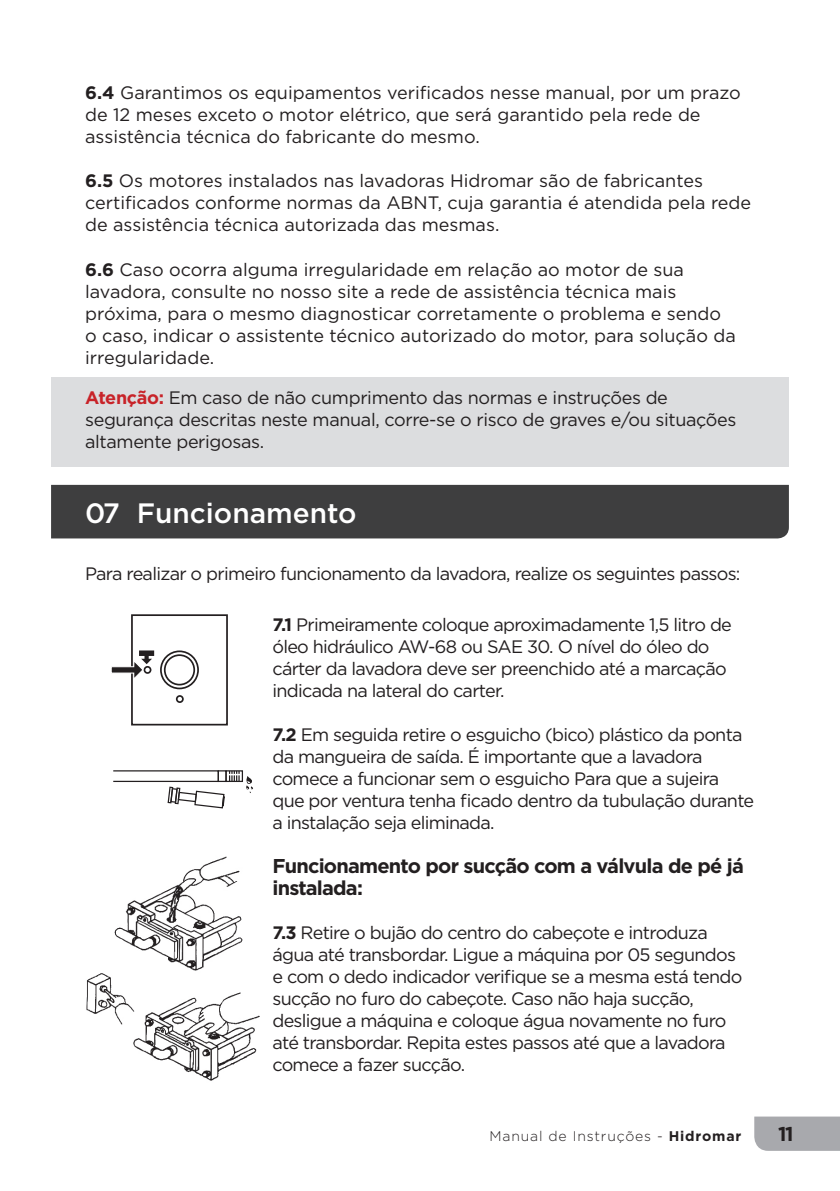
<style>
.page{position:relative;width:840px;height:1191px;background:#fff}
.page>*{position:absolute;margin:0;border:0;box-sizing:border-box;transform-origin:0 0}
.t1{font:500 28px "Gotham";color:#fff}
.t2{font:700 20px/22px "Gotham";letter-spacing:-.04em;color:#231f20}
.t3{font:18px/22px "Gotham";letter-spacing:-.04em;color:#231f20}
.t4{font:18px/22px "Gotham";color:#231f20}
.t5{font:18px/22px "Gotham";letter-spacing:-.02em;color:#231f20}
.t6{font:300 14px "Gotham";letter-spacing:.06em;color:#231f20}
.s1{font-weight:700}
.s2{font-weight:700;color:#c82329}
</style>
<div class="page">
<div style="left:754px;top:1116px;width:85px;height:34px;background:#a8a9ad"></div>
<img style="left:86px;top:973px;width:174px;height:108px">
<img style="left:114px;top:856px;width:129px;height:115px">
<div style="left:51px;top:377px;width:737px;height:89px;background:#dcdddf"></div>
<div style="left:51px;top:485px;width:737px;height:53px;background:#3e3e3f"></div>
<div style="left:131px;top:614px;width:97px;height:111px;border:2px solid #231f20"></div>
<svg style="left:161px;top:651px;width:37px;height:37px"></svg>
<div style="left:160px;top:650px;width:39px;height:39px;border:2px solid #231f20;border-radius:50%"></div>
<div style="left:165px;top:655px;width:29px;height:29px;background:#fff;border-radius:50%"></div>
<div style="left:164px;top:654px;width:31px;height:31px;border:2px solid #231f20;border-radius:50%"></div>
<div style="left:176px;top:695px;width:8px;height:8px;border:2px solid #231f20;border-radius:50%"></div>
<svg style="left:111px;top:650px;width:43px;height:31px"></svg>
<div style="left:113px;top:770px;width:106px;height:12px;border:1px solid #231f20"></div>
<div style="left:217px;top:770px;width:9px;height:12px;border:1px solid #231f20"></div>
<div style="left:225px;top:770px;width:18px;height:12px;border:1px solid #231f20"></div>
<svg style="left:167px;top:771px;width:72px;height:38px"></svg>
<svg style="left:246px;top:776px;width:7px;height:17px"></svg>
<p class="t4" style="left:85px;top:82px;width:657px"><span class="s1">6.4</span> Garantimos os equipamentos verificados nesse manual, por um prazo de 12 meses exceto o motor elétrico, que será garantido pela rede de assistência técnica do fabricante do mesmo.</p>
<p class="t4" style="left:85px;top:170px;width:667px"><span class="s1">6.5</span> Os motores instalados nas lavadoras Hidromar são de fabricantes certificados conforme normas da ABNT, cuja garantia é atendida pela rede de assistência técnica autorizada das mesmas.</p>
<p class="t4" style="left:85px;top:258px;width:651px"><span class="s1">6.6</span> Caso ocorra alguma irregularidade em relação ao motor de sua lavadora, consulte no nosso site a rede de assistência técnica mais próxima, para o mesmo diagnosticar corretamente o problema e sendo o caso, indicar o assistente técnico autorizado do motor, para solução da irregularidade.</p>
<p class="t5" style="left:85px;top:386px;width:652px"><span class="s2">Atenção:</span> Em caso de não cumprimento das normas e instruções de segurança descritas neste manual, corre-se o risco de graves e/ou situações altamente perigosas.</p>
<h1 class="t1" style="left:85px;top:494px;width:273px">07 Funcionamento</h1>
<p class="t3" style="left:85px;top:562px;width:656px">Para realizar o primeiro funcionamento da lavadora, realize os seguintes passos:</p>
<p class="t3" style="left:272px;top:613px;width:460px"><span class="s1">7.1</span> Primeiramente coloque aproximadamente 1,5 litro de óleo hidráulico AW-68 ou SAE 30. O nível do óleo do cárter da lavadora deve ser preenchido até a marcação indicada na lateral do carter.</p>
<p class="t3" style="left:272px;top:723px;width:483px"><span class="s1">7.2</span> Em seguida retire o esguicho (bico) plástico da ponta da mangueira de saída. É importante que a lavadora comece a funcionar sem o esguicho Para que a sujeira que por ventura tenha ficado dentro da tubulação durante a instalação seja eliminada.</p>
<p class="t2" style="left:272px;top:855px;width:472px">Funcionamento por sucção com a válvula de pé já instalada:</p>
<p class="t3" style="left:272px;top:921px;width:471px"><span class="s1">7.3</span> Retire o bujão do centro do cabeçote e introduza água até transbordar. Ligue a máquina por 05 segundos e com o dedo indicador verifique se a mesma está tendo sucção no furo do cabeçote. Caso não haja sucção, desligue a máquina e coloque água novamente no furo até transbordar. Repita estes passos até que a lavadora comece a fazer sucção.</p>
<p class="t6" style="left:489px;top:1127px;width:253px">Manual de Instruções - <span class="s1">Hidromar</span></p>
<p class="t2" style="left:777px;top:1122px;width:17px">11</p>
</div>
